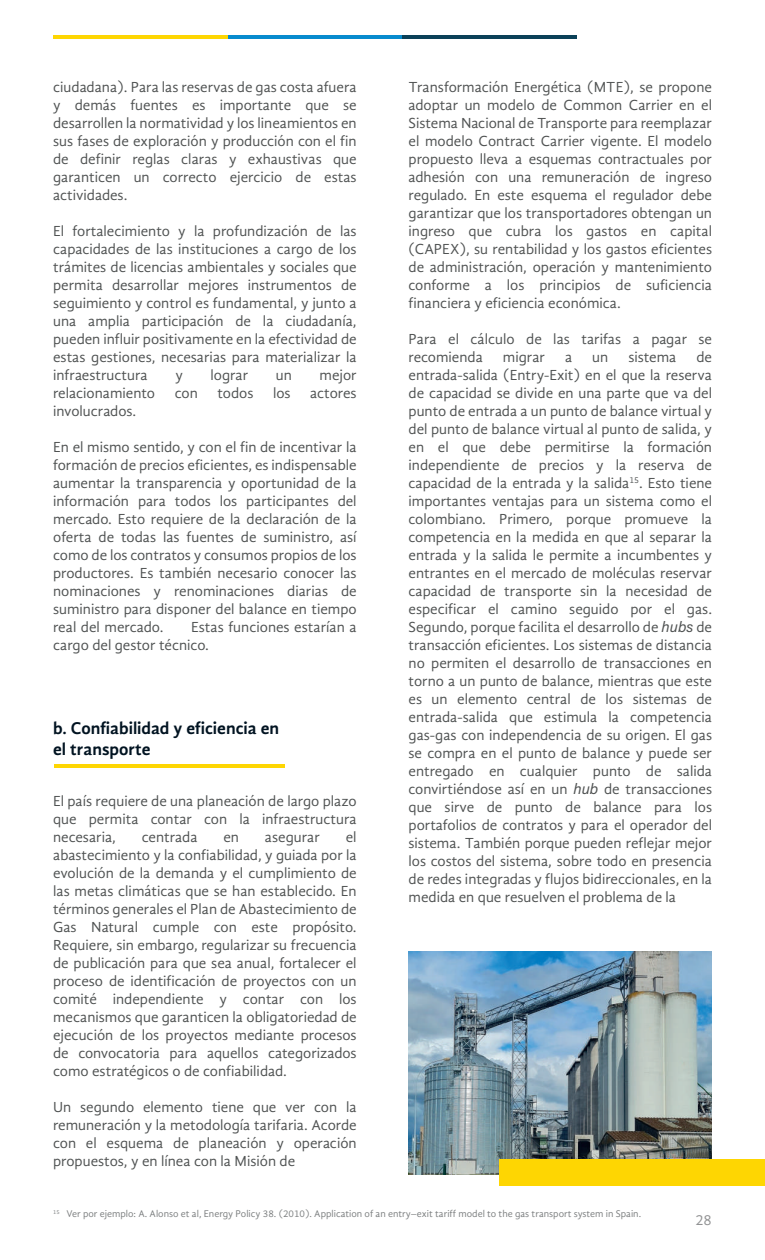
<style>
.page{position:relative;width:765px;height:1260px;background:#fff}
.page>*{position:absolute;margin:0;border:0;box-sizing:border-box;transform-origin:0 0}
.t1{font:700 17.5px/21px "Gandhi Sans";color:#011321}
.t2{font:15px/18px "Gandhi Sans";color:#4f5252;text-align:justify}
.t3{font:15px "Gandhi Sans";color:#919293}
.t4{font:10px "Gandhi Sans";color:#7b7e7f}
</style>
<div class="page">
<hr style="left:53px;top:35px;width:175px;height:4px;background:#fed602">
<hr style="left:228px;top:35px;width:175px;height:4px;background:#078bce">
<hr style="left:403px;top:35px;width:174px;height:4px;background:#0b4158">
<img style="left:409px;top:952px;width:303px;height:223px">
<div style="left:499px;top:1159px;width:266px;height:27px;background:#fed602"></div>
<hr style="left:54px;top:764px;width:231px;height:3px;background:#fed602">
<p class="t2" style="left:53px;top:78px;width:305px">ciudadana). Para las reservas de gas costa afuera y demás fuentes es importante que se desarrollen la normatividad y los lineamientos en sus fases de exploración y producción con el fin de definir reglas claras y exhaustivas que garanticen un correcto ejercicio de estas actividades.</p>
<p class="t2" style="left:53px;top:222px;width:305px">El fortalecimiento y la profundización de las capacidades de las instituciones a cargo de los trámites de licencias ambientales y sociales que permita desarrollar mejores instrumentos de seguimiento y control es fundamental, y junto a una amplia participación de la ciudadanía, pueden influir positivamente en la efectividad de estas gestiones, necesarias para materializar la infraestructura</p>
<p class="t2" style="left:175px;top:366px;width:9px">y</p>
<p class="t2" style="left:210px;top:366px;width:39px">lograr</p>
<p class="t2" style="left:276px;top:366px;width:18px">un</p>
<p class="t2" style="left:320px;top:366px;width:39px">mejor</p>
<p class="t2" style="left:53px;top:384px;width:104px">relacionamiento</p>
<p class="t2" style="left:175px;top:384px;width:25px">con</p>
<p class="t2" style="left:218px;top:384px;width:37px">todos</p>
<p class="t2" style="left:273px;top:384px;width:19px">los</p>
<p class="t2" style="left:310px;top:384px;width:48px">actores</p>
<p class="t2" style="left:53px;top:402px;width:85px">involucrados.</p>
<p class="t2" style="left:53px;top:438px;width:305px">En el mismo sentido, y con el fin de incentivar la formación de precios eficientes, es indispensable aumentar la transparencia y oportunidad de la información para todos los participantes del mercado. Esto requiere de la declaración de la oferta de todas las fuentes de suministro, así como de los contratos y consumos propios de los productores. Es también necesario conocer las nominaciones y renominaciones diarias de suministro para disponer del balance en tiempo real del mercado.</p>
<p class="t2" style="left:53px;top:618px;width:305px;text-indent:138px">Estas funciones estarían a cargo del gestor técnico.</p>
<p class="t1" style="left:53px;top:717px;width:228px">b. Confiabilidad y eficiencia en el transporte</p>
<p class="t2" style="left:53px;top:792px;width:305px">El país requiere de una planeación de largo plazo que permita contar con la infraestructura necesaria,</p>
<p class="t2" style="left:53px;top:828px;width:305px;text-indent:293px">el abastecimiento y la confiabilidad, y guiada por la evolución de la demanda y el cumplimiento de las metas climáticas que se han establecido. En términos generales el Plan de Abastecimiento de Gas Natural cumple con este propósito.<br>Requiere, sin embargo, regularizar su frecuencia de publicación para que sea anual, fortalecer el proceso de identificación de proyectos con un comité independiente y contar con los mecanismos que garanticen la obligatoriedad de ejecución de los proyectos mediante procesos de convocatoria para aquellos categorizados como estratégicos o de confiabilidad.</p>
<p class="t2" style="left:53px;top:1098px;width:305px">Un segundo elemento tiene que ver con la remuneración y la metodología tarifaria. Acorde con el esquema de planeación y operación propuestos, y en línea con la Misión de</p>
<p class="t2" style="left:142px;top:828px;width:57px">centrada</p>
<p class="t2" style="left:223px;top:828px;width:17px">en</p>
<p class="t2" style="left:265px;top:828px;width:56px">asegurar</p>
<p class="t2" style="left:409px;top:78px;width:305px">Transformación Energética (MTE), se propone adoptar un modelo de Common Carrier en el Sistema Nacional de Transporte para reemplazar el modelo Contract Carrier vigente. El modelo propuesto lleva a esquemas contractuales por adhesión con una remuneración de ingreso regulado. En este esquema el regulador debe garantizar que los transportadores obtengan un ingreso que cubra los gastos en capital (CAPEX), su rentabilidad y los gastos eficientes de administración, operación y mantenimiento conforme a los principios de suficiencia financiera y eficiencia económica.</p>
<p class="t2" style="left:409px;top:330px;width:305px">Para el cálculo de las tarifas a pagar se recomienda</p>
<p class="t2" style="left:409px;top:348px;width:305px;text-indent:288px">de entrada-salida (Entry-Exit) en el que la reserva de capacidad se divide en una parte que va del punto de entrada a un punto de balance virtual y del punto de balance virtual al punto de salida, y en el que debe permitirse la formación independiente de precios y la reserva de capacidad de la entrada y la salida<sup>15</sup>. Esto tiene importantes ventajas para un sistema como el colombiano. Primero, porque promueve la competencia en la medida en que al separar la entrada y la salida le permite a incumbentes y entrantes en el mercado de moléculas reservar capacidad de transporte sin la necesidad de especificar el camino seguido por el gas.<br>Segundo, porque facilita el desarrollo de</p>
<p class="t2" style="left:503px;top:348px;width:44px">migrar</p>
<p class="t2" style="left:565px;top:348px;width:9px">a</p>
<p class="t2" style="left:592px;top:348px;width:18px">un</p>
<p class="t2" style="left:628px;top:348px;width:50px">sistema</p>
<p class="t2" style="left:409px;top:618px;width:305px;text-indent:288px">de transacción eficientes. Los sistemas de distancia no permiten el desarrollo de transacciones en torno a un punto de balance, mientras que este es un elemento central de los sistemas de entrada-salida que estimula la competencia gas-gas con independencia de su origen. El gas se compra en el punto de balance y puede ser entregado en cualquier punto de salida convirtiéndose así en un</p>
<p class="t2" style="left:409px;top:780px;width:305px;text-indent:196px">de transacciones que sirve de punto de balance para los portafolios de contratos y para el operador del sistema. También porque pueden reflejar mejor los costos del sistema, sobre todo en presencia de redes integradas y flujos bidireccionales, en la medida en que resuelven el problema de la</p>
<p class="t4" style="left:53px;top:1208px;width:590px"><sup>15</sup> Ver por ejemplo: A. Alonso et al, Energy Policy 38. (2010). Application of an entry–exit tariff model to the gas transport system in Spain.</p>
<p class="t3" style="left:695px;top:1211px;width:18px">28</p>
</div>
